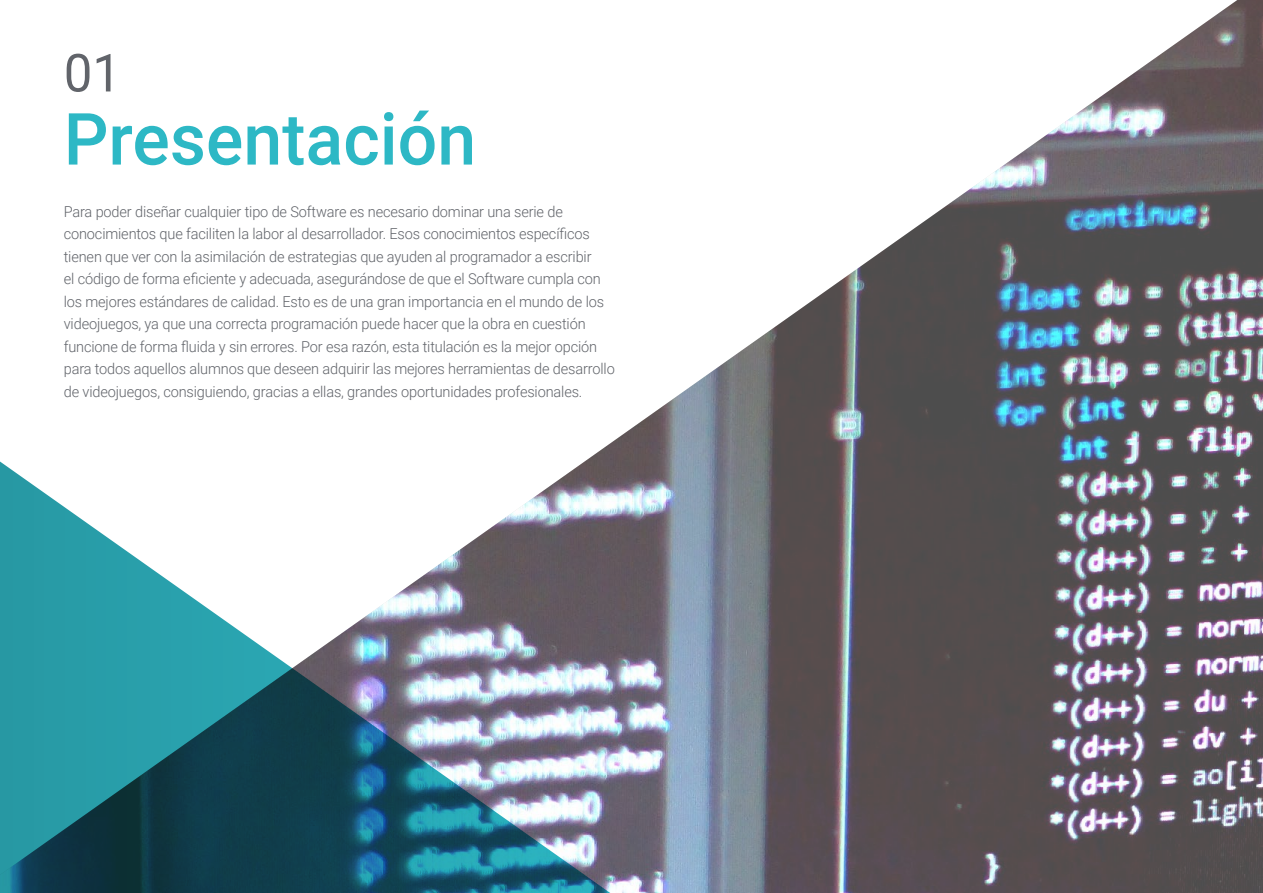
<style>
.page{position:relative;width:1263px;height:893px;background:#fff}
.page>*{position:absolute;margin:0;border:0;box-sizing:border-box;transform-origin:0 0}
.t1{font:500 72px "Roboto";color:#2db8c5}
.t2{font:52.5px "Roboto";color:#61646a}
.t3{font:300 15px/22.5px "Roboto";letter-spacing:-.01em;color:#61646a}
</style>
<div class="page">
<img style="left:606px;top:0;width:657px;height:893px">
<svg style="left:0;top:446px;width:640px;height:447px"></svg>
<h2 class="t2" style="left:64px;top:36px;width:59px">01</h2>
<h1 class="t1" style="left:64px;top:89px;width:414px">Presentación</h1>
<p class="t3" style="left:64px;top:200px;width:552px">Para poder diseñar cualquier tipo de Software es necesario dominar una serie de conocimientos que faciliten la labor al desarrollador. Esos conocimientos específicos tienen que ver con la asimilación de estrategias que ayuden al programador a escribir<br>el código de forma eficiente y adecuada, asegurándose de que el Software cumpla con los mejores estándares de calidad. Esto es de una gran importancia en el mundo de los videojuegos, ya que una correcta programación puede hacer que la obra en cuestión funcione de forma fluida y sin errores. Por esa razón, esta titulación es la mejor opción para todos aquellos alumnos que deseen adquirir las mejores herramientas de desarrollo de videojuegos, consiguiendo, gracias a ellas, grandes oportunidades profesionales.</p>
</div>
